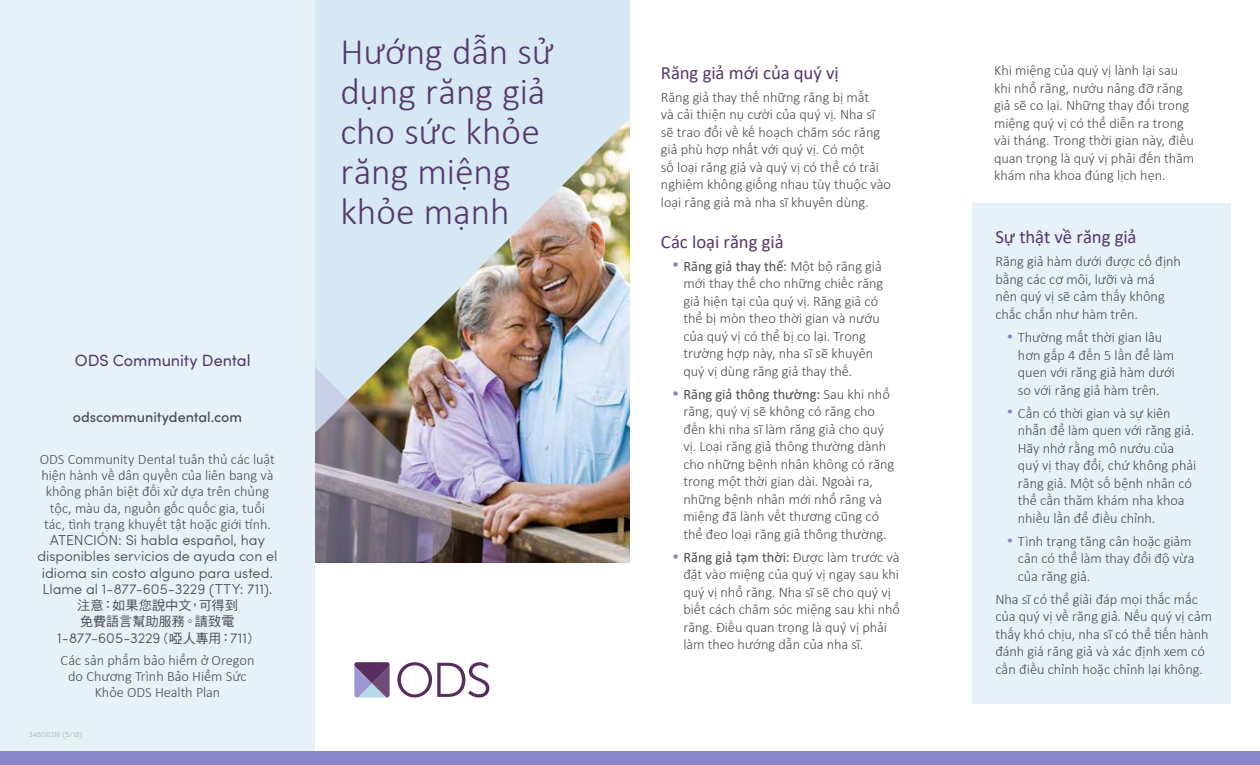
<style>
.page{position:relative;width:1260px;height:765px;background:#fff}
.page>*{position:absolute;margin:0;border:0;box-sizing:border-box;transform-origin:0 0}
.t1{font:300 37.5px/40px "Calibri";color:#56386c}
.t2{font:18.75px "Calibri";letter-spacing:-.005em;color:#56386c}
.t3{font:16.25px "Sofia Pro";letter-spacing:-.005em;color:#56386c}
.t4{font:300 14.38px/17.5px "Calibri";letter-spacing:-.005em;color:#4d4d4f}
.t5{font:300 14.38px/16.2px "Sofia Pro";color:#4d4d4f;text-align:center}
.t6{font:500 14.38px "Sofia Pro";color:#4d4d4f}
.t7{font:13.12px/16.2px "DF Hei Std W5";letter-spacing:.005em;color:#4d4d4f}
.t8{font:300 7.5px "Sofia Pro";color:#b1b4b6}
.s1{font-family:"DF Hei Std W5";font-weight:400;font-size:12.5px}
.s2{font-family:"DF Hei Std W5";font-weight:400;font-size:13.12px}
.s3{font-weight:400;color:#8b85ca}
.s4{font-weight:400}
.s5{color:#8b85ca}
</style>
<div class="page">
<div style="left:972px;top:203px;width:258px;height:501px;background:#e6f1f8"></div>
<div style="left:0;top:0;width:315px;height:765px;background:#e6f1f8"></div>
<img style="left:315px;top:0;width:315px;height:563px">
<svg style="left:397px;top:662px;width:92px;height:35px"></svg>
<svg style="left:354px;top:662px;width:36px;height:36px"></svg>
<div style="left:0;top:752px;width:1260px;height:13px;background:#8b85ca"></div>
<img style="left:315px;top:212px;width:137px;height:351px">
<p class="t3" style="left:75px;top:349px;width:177px">ODS Community Dental</p>
<p class="t6" style="left:73px;top:406px;width:171px">odscommunitydental.com</p>
<p class="t4" style="left:40px;top:451px;width:237px;line-height:16.2px;text-align:center">ODS Community Dental tuân thủ các luật hiện hành về dân quyền của liên bang và không phân biệt đối xử dựa trên chủng tộc, màu da, nguồn gốc quốc gia, tuổi tác, tình trạng khuyết tật hoặc giới tính.</p>
<p class="t5" style="left:37px;top:531px;width:241px">ATENCIÓN: Si habla español, hay disponibles servicios de ayuda con el idioma sin costo alguno para usted.<br>Llame al 1-877-605-3229 (TTY: 711).</p>
<p class="t7" style="left:77px;top:597px;width:162px">注意：如果您說中文，可得到免費語言幫助服務。請致電</p>
<p class="t5" style="left:57px;top:629px;width:202px">1-877-605-3229<span class="s1">（</span><span class="s2">啞人專用：</span>711<span class="s1">）</span></p>
<p class="t4" style="left:61px;top:652px;width:195px;line-height:16.2px;text-align:center">Các sản phẩm bảo hiểm ở Oregon do Chương Trình Bảo Hiểm Sức<br>Khỏe ODS Health Plan</p>
<p class="t8" style="left:29px;top:729px;width:55px">34806316 (5/18)</p>
<h1 class="t1" style="left:340px;top:31px;width:215px">Hướng dẫn sử dụng răng giả cho sức khỏe răng miệng khỏe mạnh</h1>
<h2 class="t2" style="left:661px;top:60px;width:180px">Răng giả mới của quý vị</h2>
<p class="t4" style="left:661px;top:88px;width:232px">Răng giả thay thế những răng bị mất<br>và cải thiện nụ cười của quý vị. Nha sĩ sẽ trao đổi về kế hoạch chăm sóc răng giả phù hợp nhất với quý vị. Có một<br>số loại răng giả và quý vị có thể có trải nghiệm không giống nhau tùy thuộc vào loại răng giả mà nha sĩ khuyên dùng.</p>
<h2 class="t2" style="left:661px;top:228px;width:124px">Các loại răng giả</h2>
<p class="t4" style="left:683px;top:257px;width:201px;text-indent:-11px"><span class="s3">•</span> <span class="s4">Răng giả thay thế:</span> Một bộ răng giả mới thay thế cho những chiếc răng giả hiện tại của quý vị. Răng giả có thể bị mòn theo thời gian và nướu của quý vị có thể bị co lại. Trong trường hợp này, nha sĩ sẽ khuyên quý vị dùng răng giả thay thế.</p>
<p class="t4" style="left:683px;top:385px;width:212px;text-indent:-11px"><span class="s3">•</span> <span class="s4">Răng giả thông thường:</span> Sau khi nhổ răng, quý vị sẽ không có răng cho đến khi nha sĩ làm răng giả cho quý vị. Loại răng giả thông thường dành cho những bệnh nhân không có răng trong một thời gian dài. Ngoài ra, những bệnh nhân mới nhổ răng và miệng đã lành vết thương cũng có thể đeo loại răng giả thông thường.</p>
<p class="t4" style="left:683px;top:548px;width:218px;text-indent:-11px"><span class="s3">•</span> <span class="s4">Răng giả tạm thời:</span> Được làm trước và đặt vào miệng của quý vị ngay sau khi quý vị nhổ răng. Nha sĩ sẽ cho quý vị biết cách chăm sóc miệng sau khi nhổ răng. Điều quan trọng là quý vị phải làm theo hướng dẫn của nha sĩ.</p>
<p class="t4" style="left:994px;top:62px;width:202px">Khi miệng của quý vị lành lại sau khi nhổ răng, nướu nâng đỡ răng giả sẽ co lại. Những thay đổi trong miệng quý vị có thể diễn ra trong vài tháng. Trong thời gian này, điều quan trọng là quý vị phải đến thăm khám nha khoa đúng lịch hẹn.</p>
<h2 class="t2" style="left:995px;top:224px;width:143px">Sự thật về răng giả</h2>
<p class="t4" style="left:995px;top:253px;width:187px">Răng giả hàm dưới được cố định bằng các cơ môi, lưỡi và má<br>nên quý vị sẽ cảm thấy không chắc chắn như hàm trên.</p>
<p class="t4" style="left:1018px;top:328px;width:159px;text-indent:-11px"><span class="s5">•</span> Thường mất thời gian lâu hơn gấp 4 đến 5 lần để làm quen với răng giả hàm dưới so với răng giả hàm trên.</p>
<p class="t4" style="left:1018px;top:404px;width:180px;text-indent:-11px"><span class="s5">•</span> Cần có thời gian và sự kiên nhẫn để làm quen với răng giả.<br>Hãy nhớ rằng mô nướu của quý vị thay đổi, chứ không phải răng giả. Một số bệnh nhân có thể cần thăm khám nha khoa nhiều lần để điều chỉnh.</p>
<p class="t4" style="left:1018px;top:532px;width:178px;text-indent:-11px"><span class="s5">•</span> Tình trạng tăng cân hoặc giảm cân có thể làm thay đổi độ vừa của răng giả.</p>
<p class="t4" style="left:995px;top:590px;width:218px">Nha sĩ có thể giải đáp mọi thắc mắc của quý vị về răng giả. Nếu quý vị cảm thấy khó chịu, nha sĩ có thể tiến hành đánh giá răng giả và xác định xem có cần điều chỉnh hoặc chỉnh lại không.</p>
</div>
